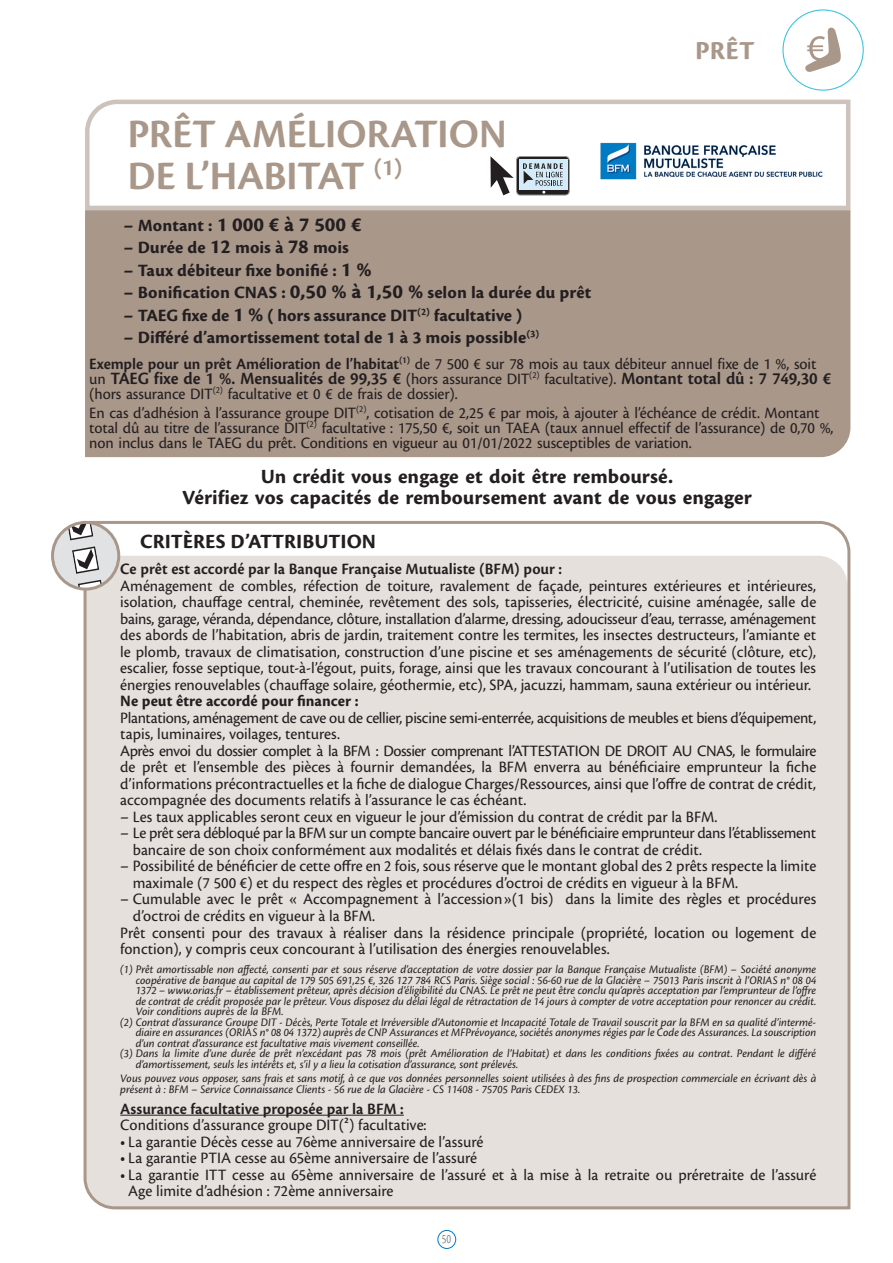
<style>
.page{position:relative;width:893px;height:1263px;background:#fff}
.page>*{position:absolute;margin:0;border:0;box-sizing:border-box;transform-origin:0 0}
.t1{font:42px/42px "Cronos Pro Semibold Capt";letter-spacing:-.01em;color:#a9978a}
.t2{font:27px "Cronos Pro Bold Capt";color:#a9978a}
.t3{font:21px/21px "Cronos Pro Bold Capt";color:#231f20;text-align:center}
.t4{font:18px "Cronos Pro Bold Capt";color:#231f20}
.t5{font:18px "Cronos Pro Semibold Capt";letter-spacing:-.01em;color:#231f20;scale:.96 1}
.t6{font:16.5px/16.5px "Cronos Pro Capt";letter-spacing:-.005em;color:#231f20;scale:.96 1}
.t7{font:16.5px "Cronos Pro Semibold Capt";color:#231f20;scale:.96 1}
.t8{font:16.5px "Cronos Pro Bold Capt";letter-spacing:.005em;color:#231f20;scale:.96 1}
.t9{font:13.5px "Cronos Pro Capt";color:#8a8c8f;scale:.75 1}
.t10{font:12px/10.5px "Cronos Pro Capt It";letter-spacing:-.005em;color:#231f20;scale:.96 1}
.s1{font-size:18px}
.s2{font-size:21px}
.s3{font-family:"Cronos Pro Semibold Capt"}
.s4{font-family:"Cronos Pro Capt";font-size:16.5px}
</style>
<div class="page">
<div style="left:437px;top:1230px;width:19px;height:19px;border:1px solid #007cc2;border-radius:50%"></div>
<svg style="left:805px;top:27px;width:36px;height:45px"></svg>
<div style="left:782px;top:9px;width:82px;height:82px;border:1px solid #35c2e0;border-radius:50%"></div>
<svg style="left:85px;top:99px;width:766px;height:113px"></svg>
<div style="left:516px;top:156px;width:53px;height:39px;border:1px solid #939598;border-radius:4px"></div>
<svg style="left:490px;top:156px;width:77px;height:39px"></svg>
<div style="left:85px;top:210px;width:765px;height:247px;background:#a9978a"></div>
<div style="left:83px;top:520px;width:768px;height:690px;background:#e5e0db"></div>
<div style="left:53px;top:522px;width:66px;height:67px;background:#e1e2e4;border-radius:50%"></div>
<svg style="left:78px;top:580px;width:24px;height:9px"></svg>
<svg style="left:68px;top:522px;width:25px;height:18px"></svg>
<svg style="left:72px;top:546px;width:27px;height:28px"></svg>
<div style="left:51px;top:521px;width:69px;height:70px;border:3px solid #a9978a;border-radius:50%"></div>
<hr style="left:120px;top:1115px;width:284px;height:1px;background:#231f20">
<img style="left:583px;top:126px;width:257px;height:71px">
<h1 class="t1" style="left:128px;top:113px;width:381px">PRÊT AMÉLIORATION<br>DE L’HABITAT <sup>(1)</sup></h1>
<p class="t3" style="left:124px;top:214px;width:240px"><span class="s1">– Montant :</span> 1 000 € à 7 500 €</p>
<p class="t4" style="left:124px;top:237px;width:227px">– Durée de <span class="s2">12</span> mois à <span class="s2">78</span> mois</p>
<p class="t4" style="left:124px;top:260px;width:250px">– Taux débiteur fixe bonifié : <span class="s2">1 %</span></p>
<p class="t4" style="left:124px;top:282px;width:469px">– Bonification CNAS : <span class="s2">0,50 % à 1,50 %</span> selon la durée du prêt</p>
<p class="t4" style="left:124px;top:305px;width:400px">– TAEG fixe de <span class="s2">1 %</span> ( hors assurance DIT<sup>(2)</sup> facultative )</p>
<p class="t4" style="left:124px;top:327px;width:417px">– Différé d’amortissement total de 1 à 3 mois possible<sup>(3)</sup></p>
<h2 class="t2" style="left:695px;top:35px;width:61px">PRÊT</h2>
<p class="t6" style="left:89px;top:355px;width:759px"><span class="s3">Exemple pour un prêt Amélioration de l’habitat</span><sup>(1)</sup> de 7 500 € sur 78 mois au taux débiteur annuel fixe de 1 %, soit</p>
<p class="t5" style="left:89px;top:368px;width:774px"><span class="s4">un</span> TAEG fixe de 1 %. Mensualités de 99,35 € <span class="s4">(hors assurance DIT</span><sup>(2)</sup> <span class="s4">facultative).</span> Montant total dû : 7 749,30 €</p>
<p class="t6" style="left:89px;top:384px;width:762px;line-height:19.2px">(hors assurance DIT<sup>(2)</sup> facultative et 0 € de frais de dossier).<br>En cas d’adhésion à l’assurance groupe DIT<sup>(2)</sup>, cotisation de 2,25 € par mois, à ajouter à l’échéance de crédit. Montant</p>
<p class="t6" style="left:89px;top:420px;width:777px;line-height:15px">total dû au titre de l’assurance DIT<sup>(2)</sup> facultative : 175,50 €, soit un TAEA (taux annuel effectif de l’assurance) de 0,70 %, non inclus dans le TAEG du prêt. Conditions en vigueur au 01/01/2022 susceptibles de variation.</p>
<p class="t3" style="left:182px;top:467px;width:571px">Un crédit vous engage et doit être remboursé.<br>Vérifiez vos capacités de remboursement avant de vous engager</p>
<p class="t3" style="left:140px;top:531px;width:237px">CRITÈRES D’ATTRIBUTION</p>
<p class="t7" style="left:120px;top:560px;width:462px">Ce prêt est accordé par la Banque Française Mutualiste (BFM) pour :</p>
<p class="t6" style="left:120px;top:578px;width:726px;text-align:justify">Aménagement de combles, réfection de toiture, ravalement de façade, peintures extérieures et intérieures, isolation, chauffage central, cheminée, revêtement des sols, tapisseries, électricité, cuisine aménagée, salle de bains, garage, véranda, dépendance, clôture, installation d’alarme, dressing, adoucisseur d’eau, terrasse, aménagement des abords de l’habitation, abris de jardin, traitement contre les termites, les insectes destructeurs, l’amiante et le plomb, travaux de climatisation, construction d’une piscine et ses aménagements de sécurité (clôture, etc), escalier, fosse septique, tout-à-l’égout, puits, forage, ainsi que les travaux concourant à l’utilisation de toutes les énergies renouvelables (chauffage solaire, géothermie, etc), SPA, jacuzzi, hammam, sauna extérieur ou intérieur.</p>
<p class="t8" style="left:120px;top:692px;width:250px">Ne peut être accordé pour financer :</p>
<p class="t6" style="left:120px;top:710px;width:726px">Plantations, aménagement de cave ou de cellier, piscine semi-enterrée, acquisitions de meubles et biens d’équipement, tapis, luminaires, voilages, tentures.<br>Après envoi du dossier complet à la BFM : Dossier comprenant l’ATTESTATION DE DROIT AU CNAS, le formulaire de prêt et l’ensemble des pièces à fournir demandées, la BFM enverra au bénéficiaire emprunteur la fiche d’informations précontractuelles et la fiche de dialogue Charges/Ressources, ainsi que l’offre de contrat de crédit, accompagnée des documents relatifs à l’assurance le cas échéant.</p>
<p class="t6" style="left:120px;top:809px;width:624px">– Les taux applicables seront ceux en vigueur le jour d’émission du contrat de crédit par la BFM.</p>
<p class="t6" style="left:133px;top:825px;width:713px;text-indent:-13px">– Le prêt sera débloqué par la BFM sur un compte bancaire ouvert par le bénéficiaire emprunteur dans l’établissement bancaire de son choix conformément aux modalités et délais fixés dans le contrat de crédit.</p>
<p class="t6" style="left:133px;top:858px;width:713px;text-indent:-13px">– Possibilité de bénéficier de cette offre en 2 fois, sous réserve que le montant global des 2 prêts respecte la limite maximale (7 500 €) et du respect des règles et procédures d’octroi de crédits en vigueur à la BFM.</p>
<p class="t6" style="left:120px;top:891px;width:726px">– Cumulable avec le prêt « Accompagnement à l’accession»(1 bis) dans la limite des règles et procédures</p>
<p class="t6" style="left:133px;top:908px;width:254px">d’octroi de crédits en vigueur à la BFM.</p>
<p class="t6" style="left:120px;top:924px;width:727px">Prêt consenti pour des travaux à réaliser dans la résidence principale (propriété, location ou logement de</p>
<p class="t6" style="left:120px;top:941px;width:511px">fonction), y compris ceux concourant à l’utilisation des énergies renouvelables.</p>
<p class="t10" style="left:120px;top:964px;width:726px">(1) Prêt amortissable non affecté, consenti par et sous réserve d’acceptation de votre dossier par la Banque Française Mutualiste (BFM) – Société anonyme</p>
<p class="t10" style="left:136px;top:975px;width:711px">coopérative de banque au capital de 179 505 691,25 €, 326 127 784 RCS Paris. Siège social : 56-60 rue de la Glacière – 75013 Paris inscrit à l’ORIAS n° 08 04</p>
<p class="t10" style="left:136px;top:985px;width:710px">1372 – www.orias.fr – établissement prêteur, après décision d’éligibilité du CNAS. Le prêt ne peut être conclu qu’après acceptation par l’emprunteur de l’offre</p>
<p class="t10" style="left:136px;top:996px;width:710px">de contrat de crédit proposée par le prêteur. Vous disposez du délai légal de rétractation de 14 jours à compter de votre acceptation pour renoncer au crédit.</p>
<p class="t10" style="left:136px;top:1006px;width:155px">Voir conditions auprès de la BFM.</p>
<p class="t10" style="left:120px;top:1017px;width:726px">(2) Contrat d’assurance Groupe DIT - Décès, Perte Totale et Irréversible d’Autonomie et Incapacité Totale de Travail souscrit par la BFM en sa qualité d’intermé-</p>
<p class="t10" style="left:136px;top:1027px;width:710px">diaire en assurances (ORIAS n° 08 04 1372) auprès de CNP Assurances et MFPrévoyance, sociétés anonymes régies par le Code des Assurances. La souscription</p>
<p class="t10" style="left:136px;top:1038px;width:297px">d’un contrat d’assurance est facultative mais vivement conseillée.</p>
<p class="t10" style="left:120px;top:1048px;width:726px">(3) Dans la limite d’une durée de prêt n’excédant pas 78 mois (prêt Amélioration de l’Habitat) et dans les conditions fixées au contrat. Pendant le différé</p>
<p class="t10" style="left:136px;top:1059px;width:400px">d’amortissement, seuls les intérêts et, s’il y a lieu la cotisation d’assurance, sont prélevés.</p>
<p class="t10" style="left:120px;top:1073px;width:727px">Vous pouvez vous opposer, sans frais et sans motif, à ce que vos données personnelles soient utilisées à des fins de prospection commerciale en écrivant dès à présent à : BFM – Service Connaissance Clients - 56 rue de la Glacière - CS 11408 - 75705 Paris CEDEX 13.</p>
<p class="t7" style="left:120px;top:1099px;width:297px">Assurance facultative proposée par la BFM :</p>
<p class="t6" style="left:120px;top:1117px;width:321px">Conditions d’assurance groupe DIT(²) facultative:</p>
<p class="t6" style="left:120px;top:1133px;width:380px">• La garantie Décès cesse au 76ème anniversaire de l’assuré</p>
<p class="t6" style="left:120px;top:1150px;width:373px">• La garantie PTIA cesse au 65ème anniversaire de l’assuré</p>
<p class="t6" style="left:128px;top:1166px;width:718px;text-indent:-8px">• La garantie ITT cesse au 65ème anniversaire de l’assuré et à la mise à la retraite ou préretraite de l’assuré<br>Age limite d’adhésion : 72ème anniversaire</p>
<p class="t9" style="left:442px;top:1231px;width:14px">50</p>
</div>
